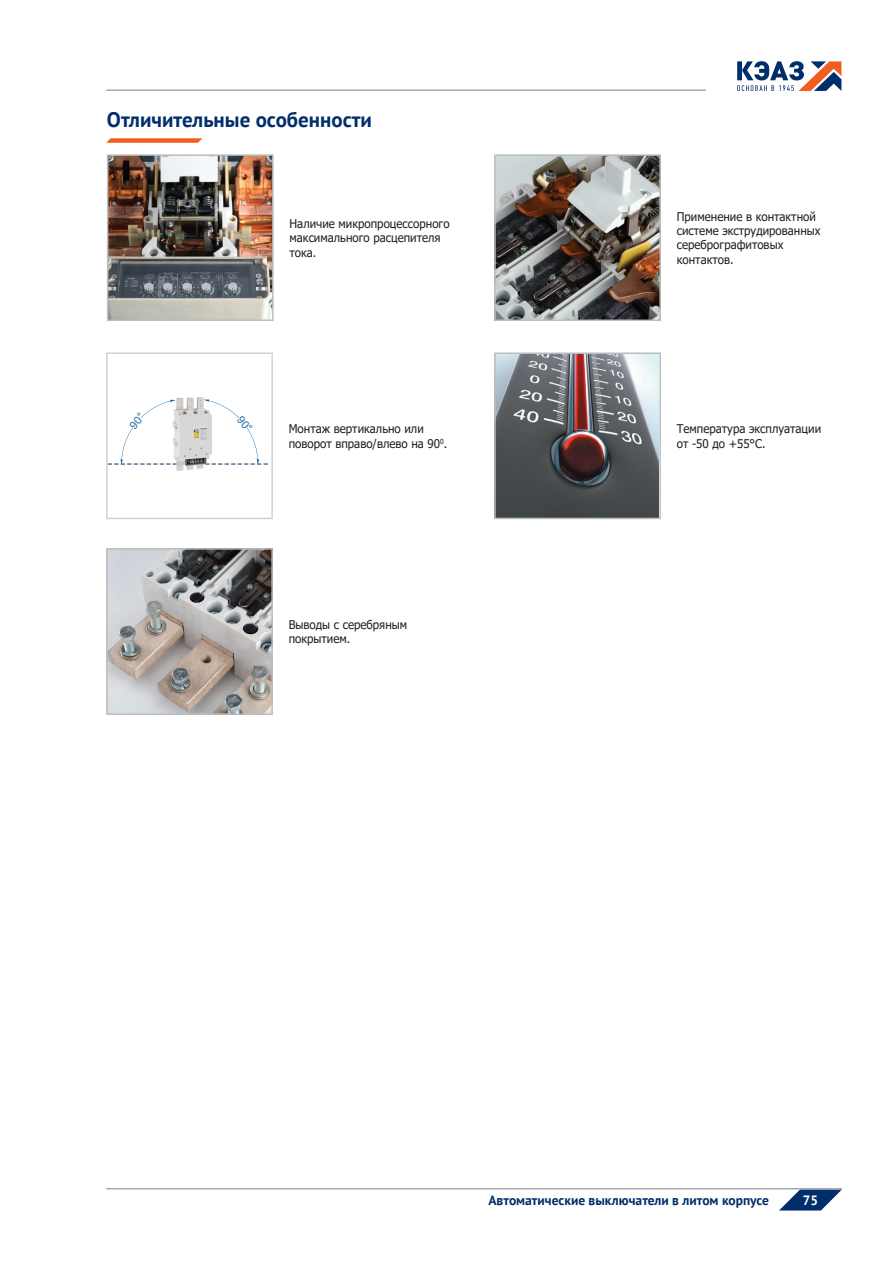
<style>
.page{position:relative;width:893px;height:1263px;background:#fff}
.page>*{position:absolute;margin:0;border:0;box-sizing:border-box;transform-origin:0 0}
.t1{font:700 21px "PT Sans";color:#002e6b}
.t2{font:700 13.5px "PT Sans";color:#002e6b}
.t3{font:700 13.5px "PT Sans";color:#fff}
.t4{font:12px/14.4px "Tahoma";color:#231f20;scale:.96 1}
</style>
<div class="page">
<svg style="left:779px;top:1189px;width:63px;height:21px"></svg>
<svg style="left:737px;top:61px;width:104px;height:30px"></svg>
<hr style="left:106px;top:89px;width:600px;height:2px;background:#a8a9ad">
<hr style="left:106px;top:1188px;width:736px;height:1px;background:#a8a9ad">
<img style="left:176px;top:397px;width:28px;height:74px">
<div style="left:106px;top:352px;width:167px;height:167px;border:2px solid #d1d2d4"></div>
<img style="left:110px;top:157px;width:161px;height:161px">
<div style="left:107px;top:154px;width:167px;height:167px;border:2px solid #bcbdc0"></div>
<img style="left:497px;top:157px;width:161px;height:161px">
<div style="left:494px;top:154px;width:167px;height:167px;border:2px solid #bcbdc0"></div>
<img style="left:497px;top:355px;width:161px;height:161px">
<div style="left:494px;top:352px;width:167px;height:167px;border:2px solid #bcbdc0"></div>
<svg style="left:106px;top:138px;width:96px;height:5px"></svg>
<img style="left:109px;top:551px;width:161px;height:161px">
<div style="left:106px;top:548px;width:167px;height:167px;border:2px solid #bcbdc0"></div>
<svg style="left:108px;top:399px;width:160px;height:66px"></svg>
<p class="t1" style="left:107px;top:106px;width:267px">Отличительные особенности</p>
<p class="t4" style="left:289px;top:217px;width:168px">Наличие микропроцессорного максимального расцепителя тока.</p>
<p class="t4" style="left:289px;top:422px;width:167px">Монтаж вертикально или поворот вправо/влево на 90<sup>0</sup>.</p>
<p class="t4" style="left:289px;top:618px;width:125px">Выводы с серебряным покрытием.</p>
<p class="t4" style="left:677px;top:210px;width:146px">Применение в контактной</p>
<p class="t4" style="left:677px;top:224px;width:151px">системе экструдированных</p>
<p class="t4" style="left:677px;top:239px;width:112px">серебрографитовых</p>
<p class="t4" style="left:677px;top:253px;width:61px">контактов.</p>
<p class="t4" style="left:677px;top:422px;width:152px">Температура эксплуатации</p>
<p class="t4" style="left:677px;top:437px;width:94px">от -50 до +55°С.</p>
<p class="t2" style="left:488px;top:1191px;width:282px">Автоматические выключатели в литом корпусе</p>
<p class="t3" style="left:803px;top:1191px;width:17px">75</p>
</div>
